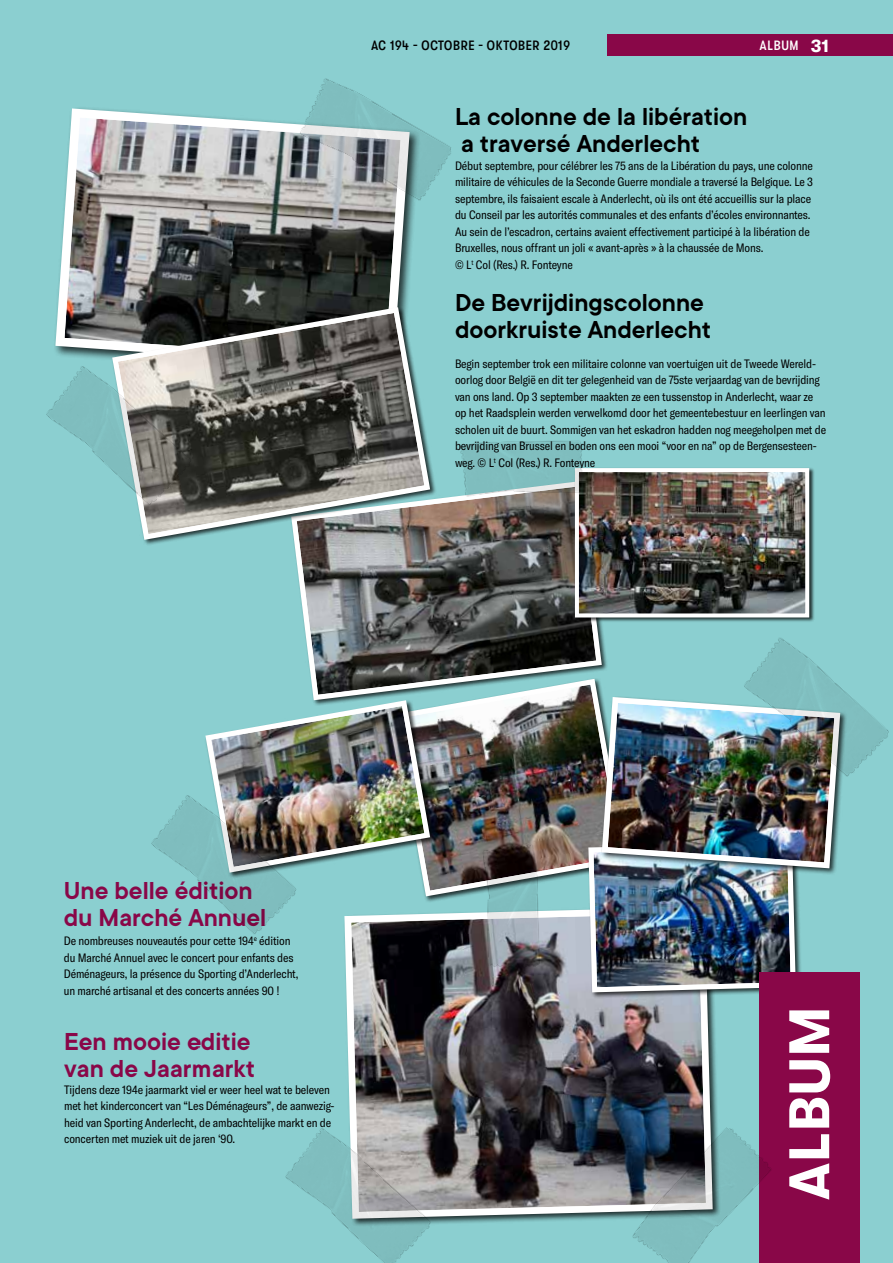
<style>
.page{position:relative;width:893px;height:1263px;background:#8bcfd0}
.page>*{position:absolute;margin:0;border:0;box-sizing:border-box;transform-origin:0 0}
.t1{font:700 57px "GT Walsheim Pro";letter-spacing:.01em;color:#fff}
.t2{font:600 27px/27px "TT Commons";color:#000}
.t3{font:600 27px/27px "TT Commons";color:#890748}
.t4{font:500 condensed 13.5px "GT Walsheim Pro";letter-spacing:.045em;color:#000}
.t5{font:500 condensed 13.5px "GT Walsheim Pro";letter-spacing:.05em;color:#fff}
.t6{font:condensed 12px/16.5px "GT America";letter-spacing:-.01em;color:#000}
.s1{font-weight:700;font-stretch:normal;font-size:18px}
</style>
<div class="page">
<div style="left:607px;top:34px;width:286px;height:22px;background:#890748"></div>
<img style="left:55px;top:108px;width:359px;height:249px">
<img style="left:344px;top:909px;width:242px;height:313px">
<svg style="left:295px;top:496px;width:310px;height:201px;background:#5f6260"></svg>
<div style="left:574px;top:467px;width:240px;height:156px;background:#000;opacity:.75"></div>
<img style="left:573px;top:467px;width:238px;height:152px">
<img style="left:391px;top:676px;width:214px;height:223px">
<img style="left:586px;top:839px;width:173px;height:381px">
<img style="left:591px;top:694px;width:250px;height:296px">
<div style="left:759px;top:972px;width:100px;height:291px;background:#890748"></div>
<img style="left:479px;top:839px;width:63px;height:136px">
<img style="left:455px;top:440px;width:135px;height:59px">
<img style="left:288px;top:78px;width:163px;height:132px">
<div style="left:111px;top:306px;width:325px;height:240px;background:#000;opacity:.75"></div>
<svg style="left:109px;top:304px;width:324px;height:239px;background:#6b716d"></svg>
<img style="left:46px;top:357px;width:156px;height:159px">
<div style="left:205px;top:699px;width:232px;height:180px;background:#000;opacity:.75"></div>
<img style="left:205px;top:697px;width:228px;height:178px">
<img style="left:151px;top:786px;width:156px;height:148px">
<img style="left:732px;top:638px;width:157px;height:149px">
<img style="left:285px;top:1119px;width:156px;height:144px">
<img style="left:624px;top:1116px;width:147px;height:147px">
<p class="t4" style="left:371px;top:38px;width:200px">AC 194 - OCTOBRE - OKTOBER 2019</p>
<p class="t5" style="left:759px;top:38px;width:71px">ALBUM <span class="s1">31</span></p>
<h2 class="t2" style="left:455px;top:104px;width:294px">La colonne de la libération a traversé Anderlecht</h2>
<p class="t6" style="left:455px;top:157px;width:360px">Début septembre, pour célébrer les 75 ans de la Libération du pays, une colonne militaire de véhicules de la Seconde Guerre mondiale a traversé la Belgique. Le 3 septembre, ils faisaient escale à Anderlecht, où ils ont été accueillis sur la place du Conseil par les autorités communales et des enfants d’écoles environnantes.<br>Au sein de l’escadron, certains avaient effectivement participé à la libération de Bruxelles, nous offrant un joli « avant-après » à la chaussée de Mons.<br>© L<sup>t</sup> Col (Res.) R. Fonteyne</p>
<h2 class="t2" style="left:455px;top:290px;width:258px">De Bevrijdingscolonne doorkruiste Anderlecht</h2>
<p class="t6" style="left:455px;top:355px;width:373px">Begin september trok een militaire colonne van voertuigen uit de Tweede Wereld&shy;oorlog door België en dit ter gelegenheid van de 75ste verjaardag van de bevrijding van ons land. Op 3 september maakten ze een tussenstop in Anderlecht, waar ze op het Raadsplein werden verwelkomd door het gemeentebestuur en leerlingen van scholen uit de buurt. Sommigen van het eskadron hadden nog meegeholpen met de bevrijding van Brussel en boden ons een mooi “voor en na” op de Bergensesteen&shy;weg. © L<sup>t</sup> Col (Res.) R. Fonteyne</p>
<h2 class="t3" style="left:64px;top:878px;width:204px">Une belle édition du Marché Annuel</h2>
<p class="t6" style="left:64px;top:933px;width:236px">De nombreuses nouveautés pour cette 194<sup>e</sup> édition du Marché Annuel avec le concert pour enfants des Déménageurs, la présence du Sporting d’Anderlecht, un marché artisanal et des concerts années 90 !</p>
<h2 class="t3" style="left:64px;top:1028px;width:192px">Een mooie editie van de Jaarmarkt</h2>
<p class="t6" style="left:64px;top:1081px;width:272px">Tijdens deze 194e jaarmarkt viel er weer heel wat te beleven met het kinderconcert van “Les Déménageurs”, de aanwezig&shy;heid van Sporting Anderlecht, de ambachtelijke markt en de concerten met muziek uit de jaren ‘90.</p>
<h1 class="t1" style="left:778px;top:1200px;width:195px;rotate:-90deg">ALBUM</h1>
</div>
